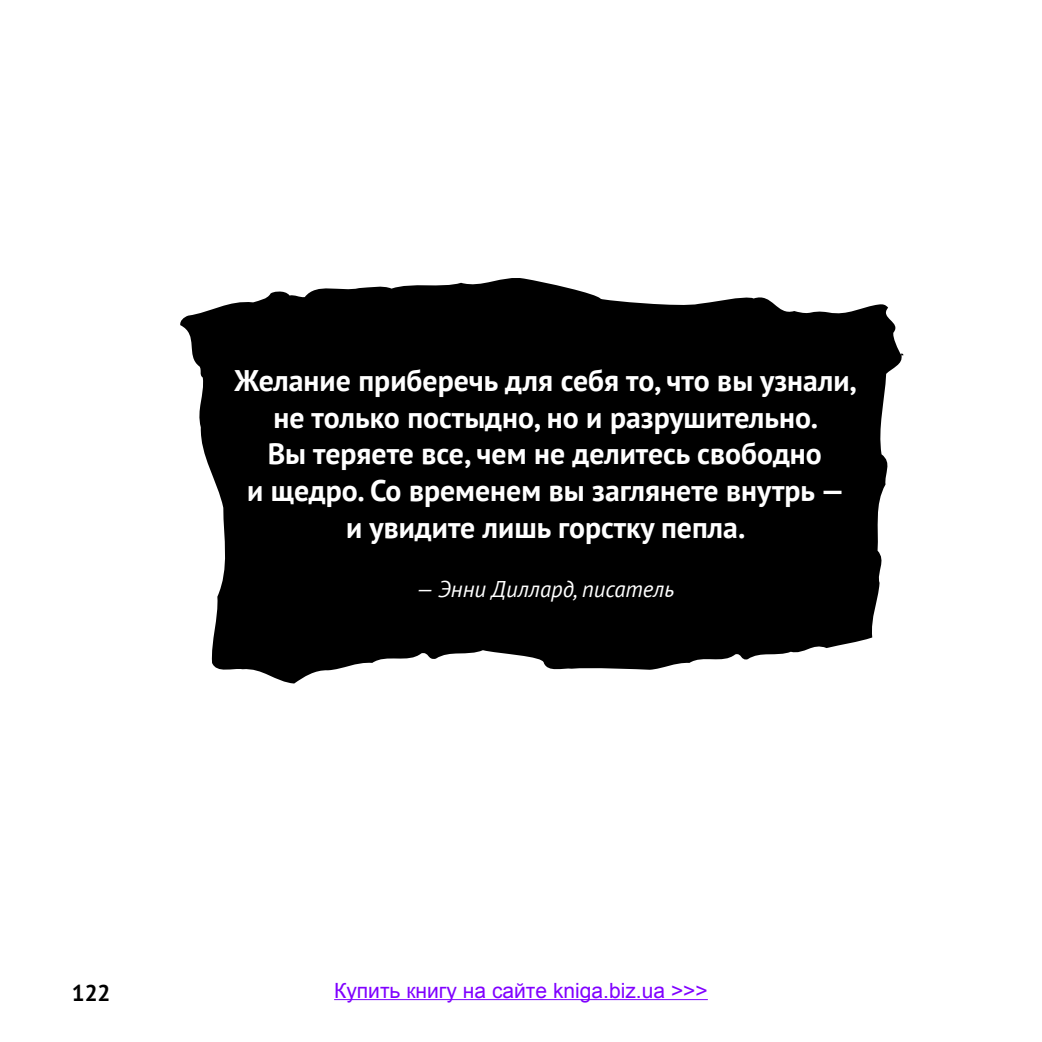
<style>
.page{position:relative;width:1042px;height:1042px;background:#fff}
.page>*{position:absolute;margin:0;border:0;box-sizing:border-box;transform-origin:0 0}
.t1{font:700 29.75px/36.8px "PT Sans";color:#fff;text-align:center}
.t2{font:italic 22.75px "PT Sans";color:#fff}
.t3{font:700 22.75px "PT Sans";color:#000}
.t4{font:21px "Arial";color:#8000ff}
</style>
<div class="page">
<svg style="left:180px;top:278px;width:724px;height:405px;fill:#000"></svg>
<hr style="left:334px;top:999px;width:374px;height:1px;background:#8000ff">
<p class="t1" style="left:235px;top:361px;width:624px">Желание приберечь для себя то, что вы узнали, не только постыдно, но и разрушительно.<br>Вы теряете все, чем не делитесь свободно<br>и щедро. Со временем вы заглянете внутрь —<br>и увидите лишь горстку пепла.</p>
<p class="t2" style="left:416px;top:575px;width:260px">— Энни Диллард, писатель</p>
<p class="t3" style="left:72px;top:978px;width:40px">122</p>
<p class="t4" style="left:334px;top:976px;width:375px">Купить книгу на сайте kniga.biz.ua &gt;&gt;&gt;</p>
</div>
